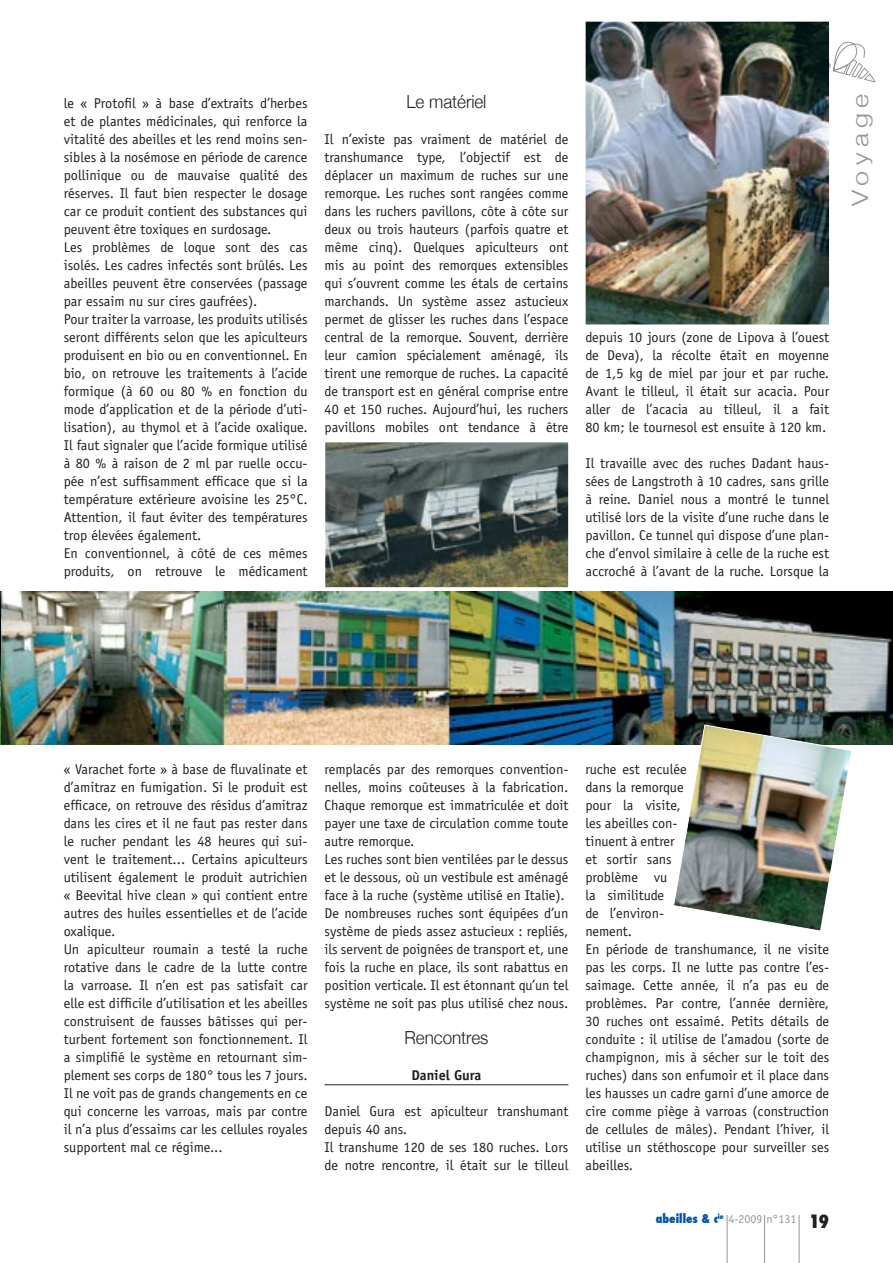
<style>
.page{position:relative;width:893px;height:1263px;background:#fff}
.page>*{position:absolute;margin:0;border:0;box-sizing:border-box;transform-origin:0 0}
.t1{font:300 22.5px "Helvetica Neue";letter-spacing:.2em;color:#939598;scale:1.2 1}
.t2{font:300 18px "Helvetica Neue";letter-spacing:-.005em;color:#231f20;scale:.95 1}
.t3{font:800 condensed 18px "Futura";color:#231f20}
.t4{font:14.25px/18px "Officina Sans";color:#231f20;text-align:justify}
.t5{font:700 14.25px "Officina Sans";letter-spacing:-.005em;color:#231f20}
.t6{font:12px "Officina Sans";color:#939598}
.s1{font-family:"Futura";font-weight:800;font-stretch:condensed;color:#0054a6}
</style>
<div class="page">
<hr style="left:727px;top:1215px;width:1px;height:48px;background:#939598">
<hr style="left:764px;top:1215px;width:1px;height:48px;background:#939598">
<hr style="left:799px;top:1215px;width:1px;height:48px;background:#939598">
<svg style="left:829px;top:41px;width:46px;height:42px"></svg>
<img style="left:0;top:591px;width:893px;height:153px">
<hr style="left:325px;top:1084px;width:243px;height:1px;background:#231f20">
<img style="left:673px;top:724px;width:192px;height:207px">
<img style="left:325px;top:442px;width:243px;height:145px">
<img style="left:585px;top:21px;width:244px;height:304px">
<p class="t4" style="left:64px;top:94px;width:245px">le « Protofil » à base d’extraits d’herbes et de plantes médicinales, qui renforce la vitalité des abeilles et les rend moins sen&shy;sibles à la nosémose en période de carence pollinique ou de mauvaise qualité des réserves. Il faut bien respecter le dosage car ce produit contient des substances qui peuvent être toxiques en surdosage.</p>
<p class="t4" style="left:64px;top:238px;width:245px">Les problèmes de loque sont des cas isolés. Les cadres infectés sont brûlés. Les abeilles peuvent être conservées (passage par essaim nu sur cires gaufrées).</p>
<p class="t4" style="left:64px;top:310px;width:245px">Pour traiter la varroase, les produits utilisés seront différents selon que les apiculteurs produisent en bio ou en conventionnel. En bio, on retrouve les traitements à l’acide formique (à 60 ou 80 % en fonction du mode d’application et de la période d’uti&shy;lisation), au thymol et à l’acide oxalique.<br>Il faut signaler que l’acide formique utilisé à 80 % à raison de 2 ml par ruelle occu&shy;pée n’est suffisamment efficace que si la température extérieure avoisine les 25°C.<br>Attention, il faut éviter des températures trop élevées également.</p>
<p class="t4" style="left:64px;top:544px;width:245px">En conventionnel, à côté de ces mêmes produits, on retrouve le médicament</p>
<p class="t2" style="left:406px;top:91px;width:86px">Le matériel</p>
<p class="t4" style="left:325px;top:130px;width:245px">Il n’existe pas vraiment de matériel de transhumance type, l’objectif est de déplacer un maximum de ruches sur une remorque. Les ruches sont rangées comme dans les ruchers pavillons, côte à côte sur deux ou trois hauteurs (parfois quatre et même cinq). Quelques apiculteurs ont mis au point des remorques extensibles qui s’ouvrent comme les étals de certains marchands. Un système assez astucieux permet de glisser les ruches dans l’espace central de la remorque. Souvent, derrière leur camion spécialement aménagé, ils tirent une remorque de ruches. La capacité de transport est en général comprise entre 40 et 150 ruches. Aujourd’hui, les ruchers pavillons mobiles ont tendance à être</p>
<p class="t4" style="left:585px;top:328px;width:245px">depuis 10 jours (zone de Lipova à l’ouest de Deva), la récolte était en moyenne de 1,5 kg de miel par jour et par ruche.<br>Avant le tilleul, il était sur acacia. Pour aller de l’acacia au tilleul, il a fait 80 km; le tournesol est ensuite à 120 km.</p>
<p class="t4" style="left:585px;top:454px;width:245px">Il travaille avec des ruches Dadant haus&shy;sées de Langstroth à 10 cadres, sans grille à reine. Daniel nous a montré le tunnel utilisé lors de la visite d’une ruche dans le pavillon. Ce tunnel qui dispose d’une plan&shy;che d’envol similaire à celle de la ruche est accroché à l’avant de la ruche. Lorsque la</p>
<p class="t1" style="left:846px;top:206px;width:95px;rotate:-90deg">Voyage</p>
<p class="t4" style="left:64px;top:760px;width:245px">« Varachet forte » à base de fluvalinate et d’amitraz en fumigation. Si le produit est efficace, on retrouve des résidus d’amitraz dans les cires et il ne faut pas rester dans le rucher pendant les 48 heures qui sui&shy;vent le traitement... Certains apiculteurs utilisent également le produit autrichien « Beevital hive clean » qui contient entre autres des huiles essentielles et de l’acide oxalique.</p>
<p class="t4" style="left:64px;top:940px;width:245px">Un apiculteur roumain a testé la ruche rotative dans le cadre de la lutte contre la varroase. Il n’en est pas satisfait car elle est difficile d’utilisation et les abeilles construisent de fausses bâtisses qui per&shy;turbent fortement son fonctionnement. Il a simplifié le système en retournant sim&shy;plement ses corps de 180° tous les 7 jours.<br>Il ne voit pas de grands changements en ce qui concerne les varroas, mais par contre il n’a plus d’essaims car les cellules royales supportent mal ce régime...</p>
<p class="t4" style="left:325px;top:760px;width:245px">remplacés par des remorques convention&shy;nelles, moins coûteuses à la fabrication.<br>Chaque remorque est immatriculée et doit payer une taxe de circulation comme toute autre remorque.</p>
<p class="t4" style="left:325px;top:850px;width:245px">Les ruches sont bien ventilées par le dessus et le dessous, où un vestibule est aménagé face à la ruche (système utilisé en Italie).</p>
<p class="t4" style="left:325px;top:904px;width:245px">De nombreuses ruches sont équipées d’un système de pieds assez astucieux : repliés, ils servent de poignées de transport et, une fois la ruche en place, ils sont rabattus en position verticale. Il est étonnant qu’un tel système ne soit pas plus utilisé chez nous.</p>
<p class="t2" style="left:405px;top:1027px;width:90px">Rencontres</p>
<p class="t5" style="left:411px;top:1066px;width:72px">Daniel Gura</p>
<p class="t4" style="left:325px;top:1102px;width:245px">Daniel Gura est apiculteur transhumant depuis 40 ans.</p>
<p class="t4" style="left:325px;top:1138px;width:245px">Il transhume 120 de ses 180 ruches. Lors de notre rencontre, il était sur le tilleul</p>
<p class="t4" style="left:585px;top:760px;width:103px;text-align:left">ruche est reculée dans la remorque pour la visite, les abeilles con&shy;tinuent à entrer et sortir sans problème vu<br>la similitude<br>de l’environ&shy;nement.</p>
<p class="t4" style="left:585px;top:940px;width:245px">En période de transhumance, il ne visite pas les corps. Il ne lutte pas contre l’es&shy;saimage. Cette année, il n’a pas eu de problèmes. Par contre, l’année dernière, 30 ruches ont essaimé. Petits détails de conduite : il utilise de l’amadou (sorte de champignon, mis à sécher sur le toit des ruches) dans son enfumoir et il place dans les hausses un cadre garni d’une amorce de cire comme piège à varroas (construction de cellules de mâles). Pendant l’hiver, il utilise un stéthoscope pour surveiller ses abeilles.</p>
<p class="t6" style="left:656px;top:1211px;width:142px"><span class="s1">abeilles &amp; c</span><sup>ie</sup> 4-2009 n°131</p>
<p class="t3" style="left:809px;top:1209px;width:22px">19</p>
</div>
